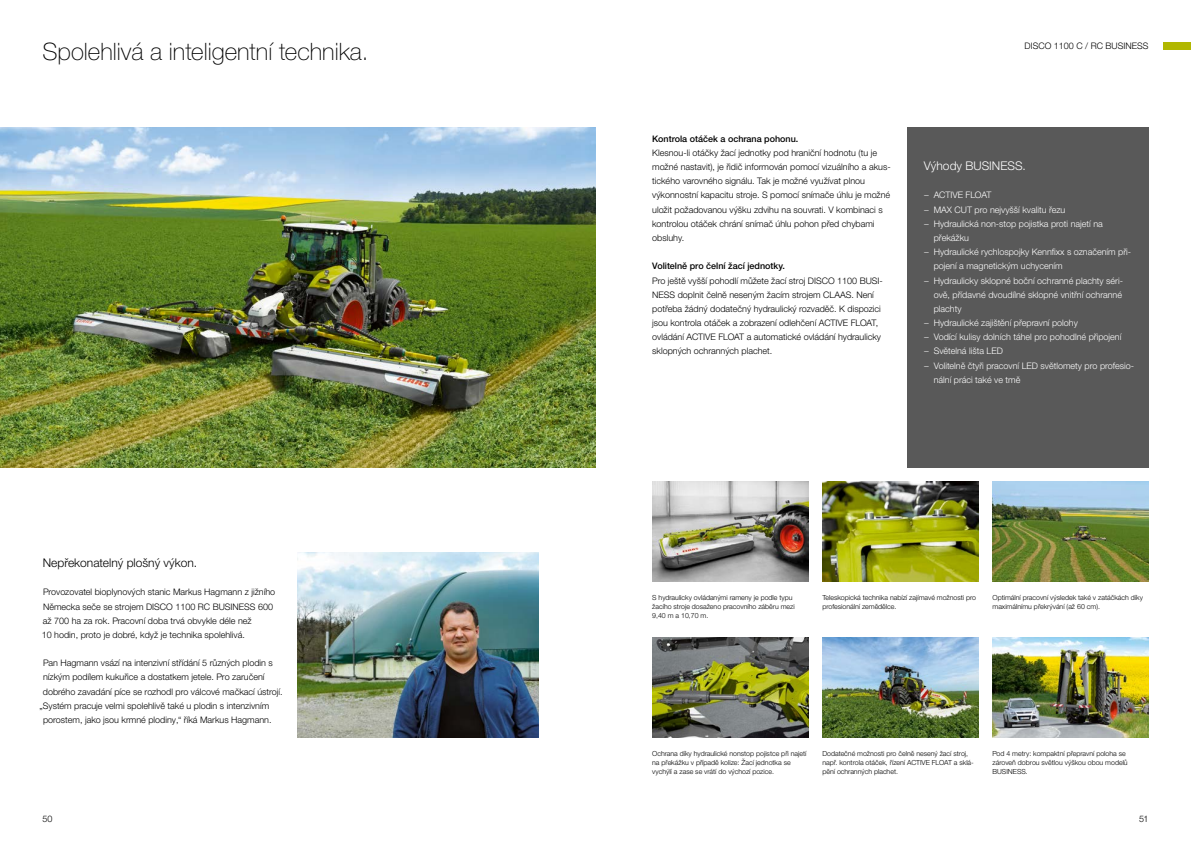
<style>
.page{position:relative;width:1191px;height:842px;background:#fff}
.page>*{position:absolute;margin:0;border:0;box-sizing:border-box;transform-origin:0 0}
.t1{font:100 24px "CLAAS Helvetica Neue";color:#000}
.t2{font:300 12px "CLAAS Helvetica Neue";color:#000}
.t3{font:300 12px "CLAAS Helvetica Neue";color:#fff}
.t4{font:300 9px/14.2px "CLAAS Helvetica Neue";color:#000}
.t5{font:300 9px "CLAAS Helvetica Neue";color:#fff}
.t6{font:500 9px "CLAAS Helvetica Neue";color:#000}
.t7{font:300 9px "CLAAS Helvetica Neue";letter-spacing:-.02em;color:#fff}
.t8{font:300 7px/9px "CLAAS Helvetica Neue";color:#000}
</style>
<div class="page">
<div style="left:1162px;top:43px;width:29px;height:7px;background:#b1b700"></div>
<img style="left:822px;top:638px;width:156px;height:99px">
<img style="left:992px;top:638px;width:156px;height:99px">
<img style="left:652px;top:638px;width:156px;height:99px">
<img style="left:298px;top:553px;width:241px;height:184px">
<img style="left:0;top:128px;width:595px;height:340px">
<img style="left:822px;top:482px;width:156px;height:99px">
<img style="left:992px;top:482px;width:156px;height:99px">
<img style="left:652px;top:482px;width:156px;height:99px">
<div style="left:907px;top:128px;width:241px;height:340px;background:#595959"></div>
<h1 class="t1" style="left:43px;top:36px;width:327px">Spolehlivá a inteligentní technika.</h1>
<h2 class="t2" style="left:43px;top:555px;width:156px">Nepřekonatelný plošný výkon.</h2>
<p class="t4" style="left:42px;top:585px;width:235px">Provozovatel bioplynových stanic Markus Hagmann z jižního Německa seče se strojem DISCO 1100 RC BUSINESS 600 až 700 ha za rok. Pracovní doba trvá obvykle déle než<br>10 hodin, proto je dobré, když je technika spolehlivá.</p>
<p class="t4" style="left:43px;top:656px;width:231px">Pan Hagmann vsází na intenzivní střídání 5 různých plodin s</p>
<p class="t4" style="left:43px;top:670px;width:223px">nízkým podílem kukuřice a dostatkem jetele. Pro zaručení</p>
<p class="t4" style="left:43px;top:684px;width:241px">dobrého zavadání píce se rozhodl pro válcové mačkací ústrojí.</p>
<p class="t4" style="left:40px;top:699px;width:231px">„Systém pracuje velmi spolehlivě také u plodin s intenzivním</p>
<p class="t4" style="left:43px;top:713px;width:230px">porostem, jako jsou krmné plodiny,“ říká Markus Hagmann.</p>
<p class="t4" style="left:1024px;top:39px;width:125px">DISCO 1100 C / RC BUSINESS</p>
<p class="t6" style="left:652px;top:133px;width:148px">Kontrola otáček a ochrana pohonu.</p>
<p class="t4" style="left:652px;top:146px;width:240px">Klesnou-li otáčky žací jednotky pod hraniční hodnotu (tu je možné nastavit), je řidič informován pomocí vizuálního a akus&shy;tického varovného signálu. Tak je možné využívat plnou výkonnostní kapacitu stroje. S pomocí snímače úhlu je možné uložit požadovanou výšku zdvihu na souvrati. V kombinaci s kontrolou otáček chrání snímač úhlu pohon před chybami obsluhy.</p>
<p class="t6" style="left:652px;top:260px;width:134px">Volitelně pro čelní žací jednotky.</p>
<p class="t4" style="left:652px;top:273px;width:232px">Pro ještě vyšší pohodlí můžete žací stroj DISCO 1100 BUSI-NESS doplnit čelně neseným žacím strojem CLAAS. Není potřeba žádný dodatečný hydraulický rozvaděč. K dispozici jsou kontrola otáček a zobrazení odlehčení ACTIVE FLOAT, ovládání ACTIVE FLOAT a automatické ovládání hydraulicky sklopných ochranných plachet.</p>
<h2 class="t3" style="left:924px;top:158px;width:104px">Výhody BUSINESS.</h2>
<p class="t7" style="left:924px;top:189px;width:69px">− ACTIVE FLOAT</p>
<p class="t5" style="left:924px;top:204px;width:143px">− MAX CUT pro nejvyšší kvalitu řezu</p>
<p class="t5" style="left:924px;top:218px;width:180px">− Hydraulická non-stop pojistka proti najetí na</p>
<p class="t5" style="left:933px;top:232px;width:37px">překážku</p>
<p class="t5" style="left:924px;top:246px;width:209px">− Hydraulické rychlospojky Kennfixx s označením při-</p>
<p class="t5" style="left:933px;top:260px;width:130px">pojení a magnetickým uchycením</p>
<p class="t5" style="left:924px;top:274px;width:201px">− Hydraulicky sklopné boční ochranné plachty séri-</p>
<p class="t5" style="left:933px;top:289px;width:190px">ově, přídavné dvoudílné sklopné vnitřní ochranné</p>
<p class="t5" style="left:933px;top:303px;width:29px">plachty</p>
<p class="t5" style="left:924px;top:317px;width:156px">− Hydraulické zajištění přepravní polohy</p>
<p class="t5" style="left:924px;top:331px;width:199px">− Vodící kulisy dolních táhel pro pohodlné připojení</p>
<p class="t5" style="left:924px;top:345px;width:81px">− Světelná lišta LED</p>
<p class="t5" style="left:924px;top:359px;width:212px">− Volitelně čtyři pracovní LED světlomety pro profesio-</p>
<p class="t5" style="left:933px;top:374px;width:88px">nální práci také ve tmě</p>
<p class="t8" style="left:652px;top:593px;width:144px">S hydraulicky ovládanými rameny je podle typu žacího stroje dosaženo pracovního záběru mezi<br>9,40 m a 10,70 m.</p>
<p class="t8" style="left:822px;top:593px;width:155px">Teleskopická technika nabízí zajímavé možnosti pro profesionální zemědělce.</p>
<p class="t8" style="left:992px;top:593px;width:152px">Optimální pracovní výsledek také v zatáčkách díky maximálnímu překrývání (až 60 cm).</p>
<p class="t8" style="left:652px;top:749px;width:156px">Ochrana díky hydraulické nonstop pojistce při najetí na překážku v případě kolize: Žací jednotka se vychýlí a zase se vrátí do výchozí pozice.</p>
<p class="t8" style="left:822px;top:749px;width:153px">Dodatečné možnosti pro čelně nesený žací stroj, např. kontrola otáček, řízení ACTIVE FLOAT a sklá&shy;pění ochranných plachet.</p>
<p class="t8" style="left:992px;top:749px;width:137px">Pod 4 metry: kompaktní přepravní poloha se zároveň dobrou světlou výškou obou modelů<br>BUSINESS.</p>
<p class="t4" style="left:43px;top:812px;width:12px">50</p>
<p class="t4" style="left:1139px;top:812px;width:11px">51</p>
</div>
